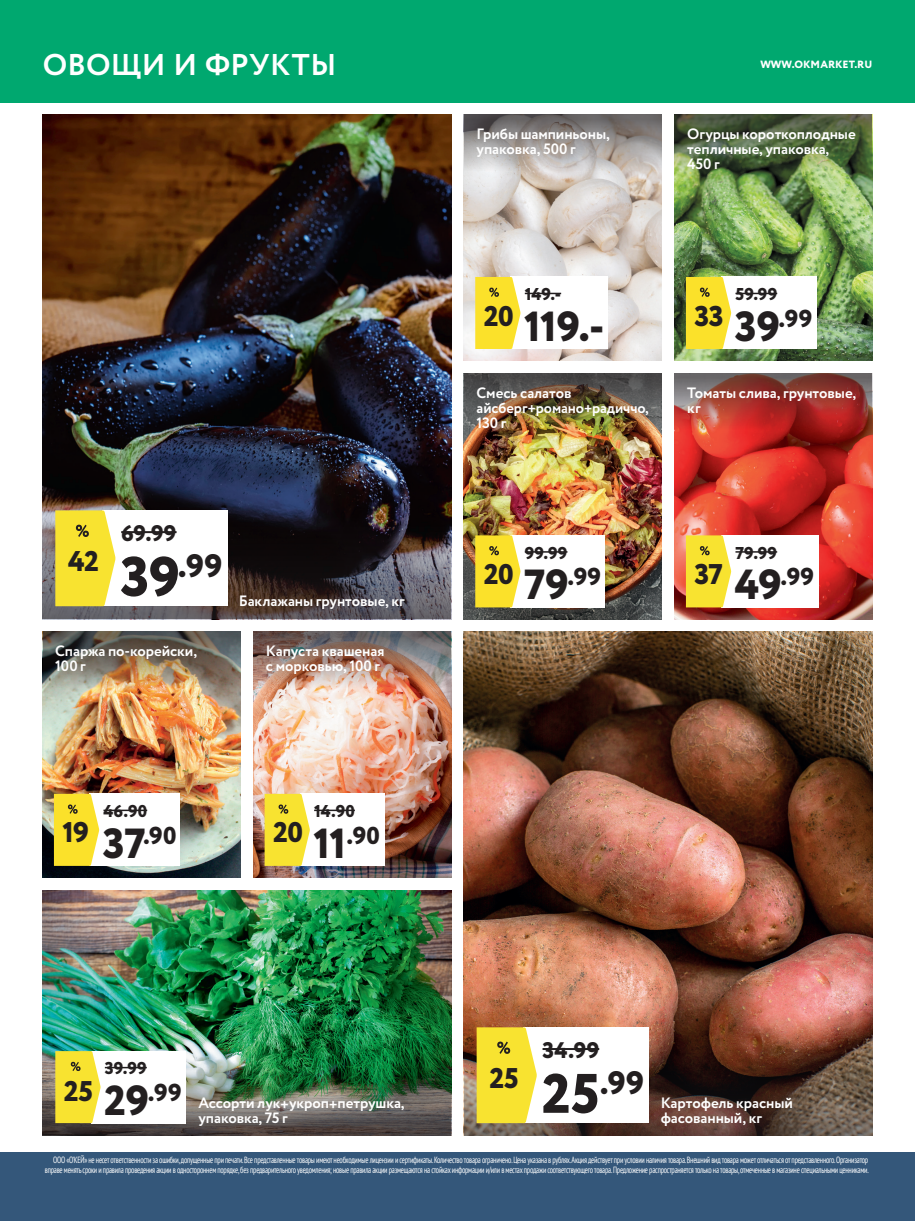
<style>
.page{position:relative;width:915px;height:1221px;background:#fff}
.page>*{position:absolute;margin:0;border:0;box-sizing:border-box;transform-origin:0 0}
.fresh_red{font:800 42px "Circe";color:#231f20}
.fresh_dominant_red{font:800 32.4px "Circe";color:#231f20}
.t1{font:700 30px "Circe";letter-spacing:.01em;color:#fff}
.fresh_discount{font:800 28.5px "Circe";letter-spacing:-.015em;color:#231f20}
.fresh_red-2{font:800 24.45px "Circe";letter-spacing:.01em;color:#231f20}
.fresh_dominant_black{font:800 22.5px "Circe";letter-spacing:.01em;color:#231f20}
.fresh_black{font:800 17.1px "Circe";letter-spacing:.01em;color:#231f20}
.fresh_dominant_text{font:700 15px/15px "Circe";letter-spacing:-.005em;color:#fff}
.t2{font:800 10.5px "Circe";letter-spacing:.01em;color:#fff}
.t3{font:condensed 9px/9.8px "PT Sans";letter-spacing:-.03em;color:#fff;text-align:right;scale:.85 1}
.s1{font-size:55.5px}
.s2{font-size:42px}
</style>
<div class="page">
<div style="left:0;top:0;width:893px;height:102px;background:#00a86f"></div>
<div style="left:893px;top:0;width:21px;height:102px;background:#00a86f"></div>
<div style="left:0;top:1152px;width:893px;height:68px;background:#34577a"></div>
<div style="left:893px;top:1152px;width:21px;height:68px;background:#34577a"></div>
<img style="left:463px;top:181px;width:198px;height:179px">
<svg style="left:463px;top:115px;width:198px;height:66px;background:#a5a09d"></svg>
<div style="left:510px;top:277px;width:97px;height:72px;background:#fff"></div>
<hr style="left:524px;top:293px;width:37px;height:1px;background:#231f20">
<svg style="left:475px;top:277px;width:45px;height:72px;background:#f8e03c"></svg>
<img style="left:674px;top:181px;width:198px;height:179px">
<img style="left:674px;top:115px;width:198px;height:66px">
<div style="left:721px;top:277px;width:95px;height:72px;background:#fff"></div>
<hr style="left:735px;top:293px;width:42px;height:1px;background:#231f20">
<svg style="left:685px;top:277px;width:46px;height:72px;background:#f4de3c"></svg>
<img style="left:43px;top:697px;width:197px;height:180px">
<img style="left:43px;top:631px;width:197px;height:66px">
<div style="left:89px;top:793px;width:91px;height:72px;background:#fff"></div>
<hr style="left:103px;top:809px;width:44px;height:2px;background:#231f20">
<svg style="left:54px;top:793px;width:45px;height:72px;background:#f7e03c"></svg>
<img style="left:463px;top:439px;width:198px;height:180px">
<img style="left:463px;top:373px;width:198px;height:66px">
<div style="left:510px;top:535px;width:94px;height:72px;background:#fff"></div>
<hr style="left:524px;top:551px;width:43px;height:1px;background:#231f20">
<svg style="left:475px;top:535px;width:45px;height:72px;background:#f7df3b"></svg>
<img style="left:43px;top:115px;width:408px;height:405px">
<svg style="left:43px;top:520px;width:408px;height:99px;background:#3d363a"></svg>
<div style="left:102px;top:510px;width:126px;height:96px;background:#fff"></div>
<hr style="left:121px;top:531px;width:55px;height:2px;background:#231f20">
<svg style="left:55px;top:510px;width:60px;height:96px;background:#f4e142"></svg>
<img style="left:674px;top:439px;width:198px;height:180px">
<img style="left:674px;top:373px;width:198px;height:66px">
<div style="left:721px;top:535px;width:97px;height:72px;background:#fff"></div>
<hr style="left:735px;top:551px;width:42px;height:1px;background:#231f20">
<svg style="left:685px;top:535px;width:46px;height:72px;background:#f5df42"></svg>
<img style="left:463px;top:631px;width:409px;height:406px">
<img style="left:463px;top:1037px;width:409px;height:98px">
<div style="left:523px;top:1027px;width:126px;height:96px;background:#fff"></div>
<hr style="left:542px;top:1047px;width:57px;height:2px;background:#231f20">
<svg style="left:476px;top:1027px;width:60px;height:96px;background:#f4e040"></svg>
<img style="left:253px;top:697px;width:198px;height:180px">
<img style="left:253px;top:631px;width:198px;height:66px">
<div style="left:300px;top:793px;width:84px;height:72px;background:#fff"></div>
<hr style="left:314px;top:809px;width:41px;height:2px;background:#231f20">
<svg style="left:264px;top:793px;width:46px;height:72px;background:#f4e145"></svg>
<img style="left:43px;top:890px;width:408px;height:160px">
<img style="left:43px;top:1050px;width:408px;height:85px">
<div style="left:91px;top:1051px;width:95px;height:72px;background:#fff"></div>
<hr style="left:105px;top:1066px;width:42px;height:2px;background:#231f20">
<svg style="left:55px;top:1051px;width:45px;height:72px;background:#f4e141"></svg>
<h3 class="t1" style="left:43px;top:45px;width:295px">ОВОЩИ И ФРУКТЫ</h3>
<p class="t2" style="left:760px;top:57px;width:113px">WWW.OKMARKET.RU</p>
<p class="fresh_dominant_text" style="left:476px;top:127px;width:135px">Грибы шампиньоны, упаковка, 500 г</p>
<p class="fresh_dominant_text" style="left:687px;top:127px;width:170px">Огурцы короткоплодные тепличные, упаковка,<br>450 г</p>
<p class="fresh_discount" style="left:483px;top:296px;width:31px">20</p>
<p class="fresh_black" style="left:524px;top:283px;width:38px">149.-</p>
<p class="fresh_red" style="left:524px;top:298px;width:82px">119.-</p>
<p class="fresh_dominant_text" style="left:476px;top:386px;width:174px">Смесь салатов айсберг+романо+радиччо,<br>130 г</p>
<p class="fresh_discount" style="left:68px;top:542px;width:32px">42</p>
<p class="fresh_dominant_black" style="left:121px;top:518px;width:57px">69.99</p>
<p class="fresh_dominant_red" style="left:120px;top:544px;width:103px"><span class="s1">39</span>.99</p>
<p class="fresh_discount" style="left:483px;top:555px;width:31px">20</p>
<p class="fresh_dominant_text" style="left:239px;top:594px;width:167px">Баклажаны грунтовые, кг</p>
<p class="fresh_black" style="left:524px;top:541px;width:44px">99.99</p>
<p class="fresh_red-2" style="left:524px;top:560px;width:79px"><span class="s2">79</span>.99</p>
<p class="fresh_dominant_text" style="left:55px;top:644px;width:143px">Спаржа по-корейски,<br>100 г</p>
<p class="fresh_dominant_text" style="left:266px;top:644px;width:120px">Капуста квашеная с морковью, 100 г</p>
<p class="fresh_discount" style="left:694px;top:296px;width:31px">33</p>
<p class="fresh_black" style="left:735px;top:283px;width:43px">59.99</p>
<p class="fresh_red-2" style="left:734px;top:302px;width:79px"><span class="s2">39</span>.99</p>
<p class="fresh_dominant_text" style="left:687px;top:386px;width:170px">Томаты слива, грунтовые, кг</p>
<p class="fresh_discount" style="left:694px;top:555px;width:30px">37</p>
<p class="fresh_black" style="left:735px;top:541px;width:43px">79.99</p>
<p class="fresh_red-2" style="left:734px;top:560px;width:81px"><span class="s2">49</span>.99</p>
<p class="fresh_discount" style="left:62px;top:813px;width:28px">19</p>
<p class="fresh_black" style="left:103px;top:799px;width:45px">46.90</p>
<p class="fresh_red-2" style="left:103px;top:818px;width:75px"><span class="s2">37</span>.90</p>
<p class="fresh_discount" style="left:273px;top:813px;width:31px">20</p>
<p class="fresh_black" style="left:314px;top:799px;width:42px">14.90</p>
<p class="fresh_red-2" style="left:313px;top:818px;width:68px"><span class="s2">11</span>.90</p>
<p class="fresh_discount" style="left:64px;top:1071px;width:31px">25</p>
<p class="fresh_black" style="left:105px;top:1056px;width:43px">39.99</p>
<p class="fresh_red-2" style="left:104px;top:1076px;width:79px"><span class="s2">29</span>.99</p>
<p class="fresh_dominant_text" style="left:198px;top:1095px;width:208px">Ассорти лук+укроп+петрушка, упаковка, 75 г</p>
<p class="fresh_discount" style="left:489px;top:1058px;width:31px">25</p>
<p class="fresh_dominant_black" style="left:542px;top:1034px;width:58px">34.99</p>
<p class="fresh_dominant_red" style="left:541px;top:1061px;width:104px"><span class="s1">25</span>.99</p>
<p class="fresh_dominant_text" style="left:660px;top:1096px;width:134px">Картофель красный фасованный, кг</p>
<p class="t3" style="left:45px;top:1154px;width:970px">ООО «О’КЕЙ» не несет ответственности за ошибки, допущенные при печати. Все представленные товары имеют необходимые лицензии и сертификаты. Количество товара ограничено. Цена указана в рублях.Акция действует при условии наличия товара. Внешний вид товара может отличаться от представленного. Организатор вправе менять сроки и правила проведения акции в одностороннем порядке, без предварительного уведомления; новые правила акции размещаются на стойках информации и/или в местах продажи соответствующего товара. Предложение распространяется только на товары, отмеченные в магазине специальными ценниками.</p>
</div>
